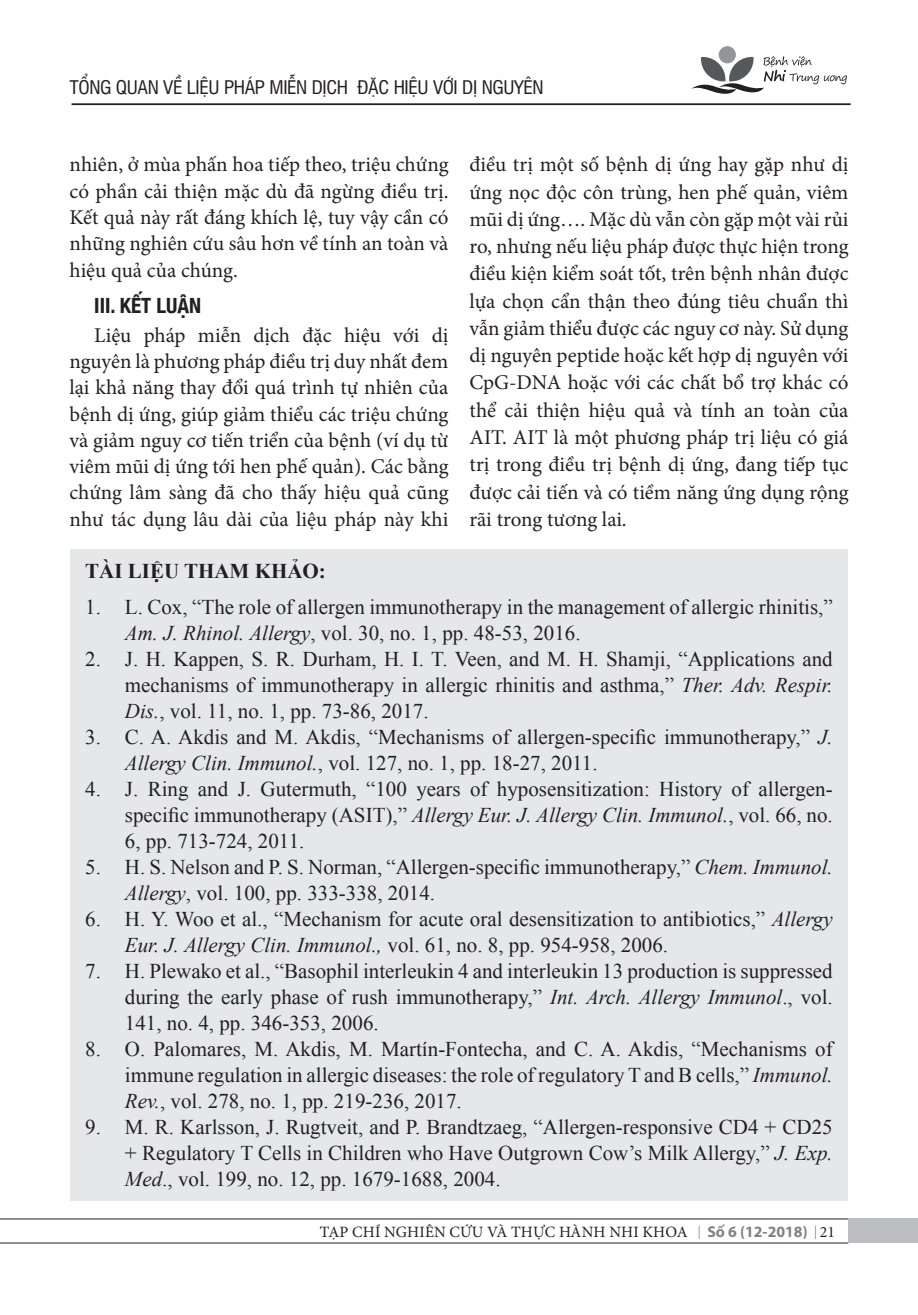
<style>
.page{position:relative;width:918px;height:1315px;background:#fff}
.page>*{position:absolute;margin:0;border:0;box-sizing:border-box;transform-origin:0 0}
.t1{font:21px/25.9px "Times New Roman";color:#231f20;text-align:justify}
.t2{font:21px/27.3px "Minion Pro";color:#231f20;text-align:justify}
.t3{font:700 21px "Times New Roman";color:#231f20}
.t4{font:700 condensed 21px "Helvetica Neue 77 Viet";color:#231f20}
.t5{font:18.2px "UTM Swiss Condensed";letter-spacing:-.02em;color:#231f20;scale:1.05 1}
.t6{font:15.75px "Minion Pro";letter-spacing:.005em;color:#231f20}
.s1{font-style:italic}
.s2{font-family:"Myriad Pro";font-weight:300;font-size:19.6px}
.s3{font-family:"Myriad Pro";font-weight:700;color:#808285}
</style>
<div class="page">
<hr style="left:72px;top:103px;width:778px;height:2px;background:#231f20">
<div style="left:70px;top:549px;width:777px;height:651px;background:#e6e7e9"></div>
<svg style="left:691px;top:56px;width:156px;height:38px"></svg>
<div style="left:718px;top:46px;width:18px;height:17px;background:#939598;border-radius:50%"></div>
<hr style="left:0;top:1218px;width:848px;height:1px;background:#231f20">
<hr style="left:0;top:1242px;width:848px;height:1px;background:#231f20">
<div style="left:848px;top:1218px;width:70px;height:25px;background:#bcbdc0"></div>
<p class="t5" style="left:69px;top:74px;width:453px">TỔNG QUAN VỀ LIỆU PHÁP MIỄN DỊCH ĐẶC HIỆU VỚI DỊ NGUYÊN</p>
<p class="t2" style="left:69px;top:152px;width:380px;line-height:26.2px">nhiên, ở mùa phấn hoa tiếp theo, triệu chứng có phần cải thiện mặc dù đã ngừng điều trị.<br>Kết quả này rất đáng khích lệ, tuy vậy cần có những nghiên cứu sâu hơn về tính an toàn và hiệu quả của chúng.</p>
<p class="t4" style="left:94px;top:290px;width:108px">III. KẾT LUẬN</p>
<p class="t2" style="left:69px;top:322px;width:380px;line-height:26.2px;text-indent:25px">Liệu pháp miễn dịch đặc hiệu với dị nguyên là phương pháp điều trị duy nhất đem lại khả năng thay đổi quá trình tự nhiên của bệnh dị ứng, giúp giảm thiểu các triệu chứng và giảm nguy cơ tiến triển của bệnh (ví dụ từ viêm mũi dị ứng tới hen phế quản). Các bằng chứng lâm sàng đã cho thấy hiệu quả cũng như tác dụng lâu dài của liệu pháp này khi</p>
<p class="t2" style="left:469px;top:151px;width:380px">điều trị một số bệnh dị ứng hay gặp như dị ứng nọc độc côn trùng, hen phế quản, viêm mũi dị ứng…. Mặc dù vẫn còn gặp một vài rủi ro, nhưng nếu liệu pháp được thực hiện trong điều kiện kiểm soát tốt, trên bệnh nhân được lựa chọn cẩn thận theo đúng tiêu chuẩn thì vẫn giảm thiểu được các nguy cơ này. Sử dụng dị nguyên peptide hoặc kết hợp dị nguyên với CpG-DNA hoặc với các chất bổ trợ khác có thể cải thiện hiệu quả và tính an toàn của AIT. AIT là một phương pháp trị liệu có giá trị trong điều trị bệnh dị ứng, đang tiếp tục được cải tiến và có tiềm năng ứng dụng rộng rãi trong tương lai.</p>
<p class="t3" style="left:85px;top:557px;width:242px">TÀI LIỆU THAM KHẢO:</p>
<p class="t1" style="left:125px;top:594px;width:709px;text-indent:-40px">1. L. Cox, “The role of allergen immunotherapy in the management of allergic rhinitis,”<br><span class="s1">Am. J. Rhinol. Allergy</span>, vol. 30, no. 1, pp. 48-53, 2016.</p>
<p class="t1" style="left:125px;top:646px;width:709px;text-indent:-40px">2. J. H. Kappen, S. R. Durham, H. I. T. Veen, and M. H. Shamji, “Applications and mechanisms of immunotherapy in allergic rhinitis and asthma,” <span class="s1">Ther. Adv. Respir.<br>Dis.</span>, vol. 11, no. 1, pp. 73-86, 2017.</p>
<p class="t1" style="left:125px;top:724px;width:709px;text-indent:-40px">3. C. A. Akdis and M. Akdis, “Mechanisms of allergen-specific immunotherapy,” <span class="s1">J.<br>Allergy Clin. Immunol.</span>, vol. 127, no. 1, pp. 18-27, 2011.</p>
<p class="t1" style="left:125px;top:776px;width:709px;text-indent:-40px">4. J. Ring and J. Gutermuth, “100 years of hyposensitization: History of allergen&shy;specific immunotherapy (ASIT),” <span class="s1">Allergy Eur. J. Allergy Clin. Immunol.</span>, vol. 66, no.<br>6, pp. 713-724, 2011.</p>
<p class="t1" style="left:125px;top:853px;width:709px;text-indent:-40px">5. H. S. Nelson and P. S. Norman, “Allergen-specific immunotherapy,” <span class="s1">Chem. Immunol.<br>Allergy</span>, vol. 100, pp. 333-338, 2014.</p>
<p class="t1" style="left:125px;top:905px;width:709px;text-indent:-40px">6. H. Y. Woo et al., “Mechanism for acute oral desensitization to antibiotics,” <span class="s1">Allergy<br>Eur. J. Allergy Clin. Immunol.,</span> vol. 61, no. 8, pp. 954-958, 2006.</p>
<p class="t1" style="left:125px;top:957px;width:709px;text-indent:-40px">7. H. Plewako et al., “Basophil interleukin 4 and interleukin 13 production is suppressed during the early phase of rush immunotherapy,” <span class="s1">Int. Arch. Allergy Immunol</span>., vol.<br>141, no. 4, pp. 346-353, 2006.</p>
<p class="t1" style="left:125px;top:1035px;width:709px;text-indent:-40px">8. O. Palomares, M. Akdis, M. Martín-Fontecha, and C. A. Akdis, “Mechanisms of immune regulation in allergic diseases: the role of regulatory T and B cells,” <span class="s1">Immunol.<br>Rev.</span>, vol. 278, no. 1, pp. 219-236, 2017.</p>
<p class="t1" style="left:125px;top:1113px;width:709px;text-indent:-40px">9. M. R. Karlsson, J. Rugtveit, and P. Brandtzaeg, “Allergen-responsive CD4 + CD25 + Regulatory T Cells in Children who Have Outgrown Cow’s Milk Allergy,” <span class="s1">J. Exp.<br>Med</span>., vol. 199, no. 12, pp. 1679-1688, 2004.</p>
<p class="t6" style="left:320px;top:1221px;width:517px">TẠP CHÍ NGHIÊN CỨU VÀ THỰC HÀNH NHI KHOA <span class="s2">I</span> <span class="s3">Số 6 (12-2018)</span> <span class="s2">I</span> 21</p>
</div>
